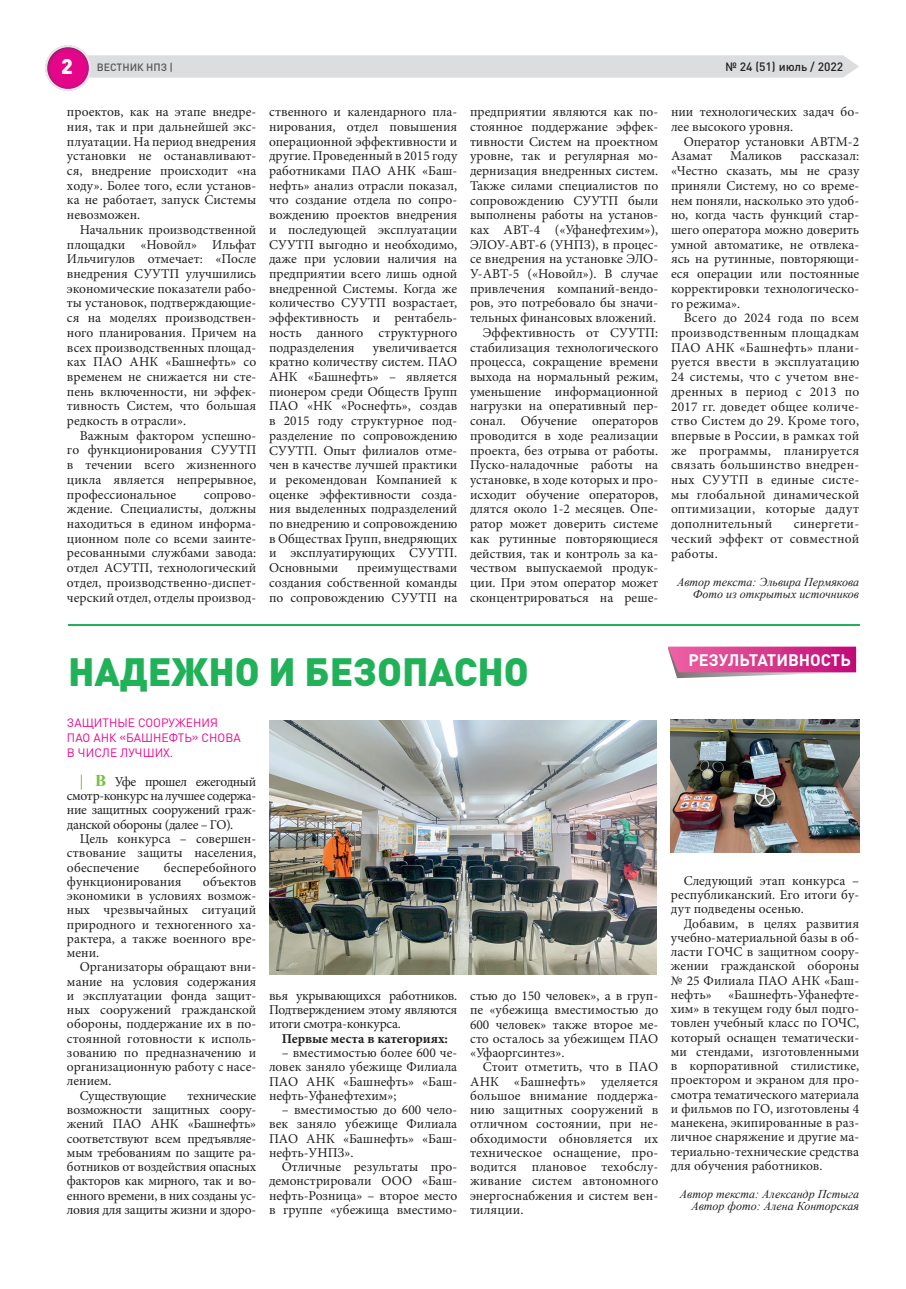
<style>
.page{position:relative;width:906px;height:1289px;background:#fff}
.page>*{position:absolute;margin:0;border:0;box-sizing:border-box;transform-origin:0 0}
.t1{font:900 39px "DIN Pro";color:#21b259}
.t2{font:700 16.5px "DIN Pro";color:#fff}
.t3{font:13.5px/14.7px "Minion Pro";color:#231f20;text-align:justify}
.t4{font:700 13.5px "Minion Pro";color:#231f20}
.t5{font:13.5px "Minion Pro";letter-spacing:-.02em;color:#231f20}
.t6{font:italic 12px/12px "Times New Roman";color:#231f20;text-align:right}
.t7{font:12px/15px "DIN Pro";color:#ed028c}
.t8{font:500 12px "DIN Pro";color:#231f20}
.t9{font:500 10.5px "DIN Pro";color:#545557}
.s1{font-weight:900;font-size:21px;color:#fff}
.s2{font-family:"Times New Roman";font-weight:700;font-size:16.5px;color:#76c043}
</style>
<div class="page">
<svg style="left:45px;top:45px;width:814px;height:46px"></svg>
<hr style="left:68px;top:624px;width:791px;height:1px;background:#21b259">
<img style="left:270px;top:720px;width:387px;height:254px">
<img style="left:671px;top:719px;width:188px;height:133px">
<svg style="left:668px;top:646px;width:188px;height:32px;background:#d6599c"></svg>
<p class="t9" style="left:61px;top:60px;width:114px"><span class="s1">2</span> ВЕСТНИК НПЗ |</p>
<p class="t8" style="left:725px;top:58px;width:119px">№ 24 (51) июль / 2022</p>
<p class="t3" style="left:67px;top:105px;width:191px">проектов, как на этапе внедре&shy;ния, так и при дальнейшей экс&shy;плуатации. На период внедрения установки не останавливают&shy;ся, внедрение происходит «на ходу». Более того, если установ&shy;ка не работает, запуск Системы невозможен.</p>
<p class="t3" style="left:67px;top:222px;width:191px;text-indent:13px">Начальник производственной площадки «Новойл» Ильфат Ильчигулов отмечает: «После внедрения СУУТП улучшились экономические показатели рабо&shy;ты установок, подтверждающие&shy;ся на моделях производствен&shy;ного планирования. Причем на всех производственных площад&shy;ках ПАО АНК «Башнефть» со временем не снижается ни сте&shy;пень включенности, ни эффек&shy;тивность Систем, что большая редкость в отрасли».</p>
<p class="t3" style="left:67px;top:428px;width:191px;text-indent:13px">Важным фактором успешно&shy;го функционирования СУУТП в течении всего жизненного цикла является непрерывное, профессиональное</p>
<p class="t3" style="left:470px;top:105px;width:190px;text-align:right">предприятии являются как по&shy;стоянное поддержание эффек&shy;тивности Систем на проектном уровне, так и регулярная мо&shy;дернизация внедренных систем.<br>Также силами специалистов по сопровождению СУУТП были выполнены работы на установ&shy;ках АВТ-4 («Уфанефтехим»),<br>ЭЛОУ-АВТ-6 (УНПЗ), в процес&shy;се внедрения на установке ЭЛО-<br>У-АВТ-5 («Новойл»). В случае привлечения компаний-вендо&shy;ров, это потребовало бы значи&shy;тельных финансовых вложений.<br>Эффективность от СУУТП: стабилизация технологического процесса, сокращение времени выхода на нормальный режим, уменьшение информационной нагрузки на оперативный пер&shy;сонал. Обучение операторов проводится в ходе реализации проекта, без отрыва от работы.<br>Пуско-наладочные работы на установке, в ходе которых и про&shy;исходит обучение операторов, длятся около 1-2 месяцев. Опе&shy;ратор может доверить системе как рутинные повторяющиеся действия, так и контроль за ка&shy;чеством выпускаемой продук&shy;ции. При этом оператор может сконцентрироваться на реше-</p>
<p class="t3" style="left:671px;top:105px;width:190px">нии технологических задач бо&shy;лее высокого уровня.</p>
<p class="t3" style="left:269px;top:105px;width:190px">ственного и календарного пла&shy;нирования, отдел повышения операционной эффективности и другие. Проведенный в 2015 году работниками ПАО АНК «Баш&shy;нефть» анализ отрасли показал, что создание отдела по сопро&shy;вождению проектов внедрения и последующей эксплуатации СУУТП выгодно и необходимо, даже при условии наличия на предприятии всего лишь одной внедренной Системы. Когда же количество СУУТП возрастает, эффективность и рентабель&shy;ность данного структурного подразделения</p>
<p class="t3" style="left:671px;top:134px;width:190px;text-indent:13px">Оператор установки АВТМ-2<br>Азамат</p>
<p class="t3" style="left:730px;top:149px;width:54px">Маликов</p>
<p class="t3" style="left:671px;top:149px;width:190px;text-indent:129px">рассказал: «Честно сказать, мы не сразу приняли Систему, но со време&shy;нем поняли, насколько это удоб&shy;но, когда часть функций стар&shy;шего оператора можно доверить умной автоматике, не отвлека&shy;ясь на рутинные, повторяющи&shy;еся операции или постоянные корректировки технологическо&shy;го режима».</p>
<p class="t3" style="left:671px;top:311px;width:190px;text-indent:13px">Всего до 2024 года по всем производственным площадкам ПАО АНК «Башнефть» плани&shy;руется ввести в эксплуатацию 24 системы, что с учетом вне&shy;дренных в период с 2013 по 2017 гг. доведет общее количе&shy;ство Систем до 29. Кроме того, впервые в России, в рамках той же программы, планируется связать большинство внедрен&shy;ных СУУТП в единые систе&shy;мы глобальной динамической оптимизации, которые дадут дополнительный</p>
<p class="t3" style="left:269px;top:340px;width:190px;text-indent:104px">увеличивается кратно количеству систем. ПАО АНК «Башнефть» – является пионером среди Обществ Групп ПАО «НК «Роснефть», создав в 2015 году структурное под&shy;разделение по сопровождению СУУТП. Опыт филиалов отме&shy;чен в качестве лучшей практики и рекомендован Компанией к оценке эффективности созда&shy;ния выделенных подразделений по внедрению и сопровождению в Обществах Групп, внедряющих и эксплуатирующих СУУТП.<br>Основными</p>
<p class="t3" style="left:67px;top:487px;width:191px;text-indent:137px">сопрово&shy;ждение. Специалисты, должны находиться в едином информа&shy;ционном поле со всеми заинте&shy;ресованными службами завода: отдел АСУТП, технологический отдел, производственно-диспет&shy;черский отдел, отделы производ-</p>
<p class="t3" style="left:671px;top:516px;width:190px;text-indent:123px">синергети&shy;ческий эффект от совместной работы.</p>
<p class="t6" style="left:677px;top:575px;width:184px">Автор текста: Эльвира Пермякова<br>Фото из открытых источников</p>
<p class="t3" style="left:269px;top:560px;width:190px;text-indent:88px">преимуществами создания собственной команды по сопровождению СУУТП на</p>
<h1 class="t1" style="left:68px;top:645px;width:462px">НАДЕЖНО И БЕЗОПАСНО</h1>
<p class="t7" style="left:67px;top:715px;width:175px">ЗАЩИТНЫЕ СООРУЖЕНИЯ<br>ПАО АНК «БАШНЕФТЬ» СНОВА<br>В ЧИСЛЕ ЛУЧШИХ.</p>
<p class="t3" style="left:67px;top:774px;width:191px;line-height:14.2px;text-indent:13px"><span class="s2">| В</span> Уфе прошел ежегодный смотр-конкурс на лучшее содержа&shy;ние защитных сооружений граж&shy;данской обороны (далее – ГО).</p>
<p class="t3" style="left:67px;top:831px;width:191px;line-height:14.2px;text-indent:13px">Цель конкурса – совершен&shy;ствование защиты населения, обеспечение</p>
<p class="t3" style="left:67px;top:860px;width:191px;line-height:14.2px;text-indent:97px">бесперебойного функционирования</p>
<p class="t3" style="left:67px;top:874px;width:191px;line-height:14.2px;text-indent:136px">объектов экономики в условиях возмож&shy;ных чрезвычайных ситуаций природного и техногенного ха&shy;рактера, а также военного вре&shy;мени.</p>
<p class="t3" style="left:80px;top:959px;width:178px">Организаторы обращают вни-</p>
<p class="t3" style="left:67px;top:974px;width:191px">мание на условия содержания</p>
<p class="t3" style="left:67px;top:988px;width:191px">и эксплуатации фонда защит-</p>
<p class="t3" style="left:67px;top:1002px;width:191px">ных сооружений гражданской</p>
<p class="t3" style="left:67px;top:1016px;width:191px">обороны, поддержание их в по-</p>
<p class="t3" style="left:67px;top:1031px;width:191px">стоянной готовности к исполь-</p>
<p class="t3" style="left:67px;top:1045px;width:191px">зованию по предназначению и</p>
<p class="t3" style="left:67px;top:1059px;width:191px">организационную работу с насе-</p>
<p class="t3" style="left:67px;top:1073px;width:46px">лением.</p>
<p class="t5" style="left:80px;top:1086px;width:88px">Существующие</p>
<p class="t3" style="left:67px;top:1088px;width:191px;line-height:14.2px;text-indent:121px">технические возможности защитных соору&shy;жений ПАО АНК «Башнефть» соответствуют всем предъявляе&shy;мым требованиям по защите ра&shy;ботников от воздействия опасных факторов как мирного, так и во&shy;енного времени, в них созданы ус&shy;ловия для защиты жизни и здоро-</p>
<p class="t3" style="left:269px;top:988px;width:190px;line-height:14.2px">вья укрывающихся работников.<br>Подтверждением этому являются итоги смотра-конкурса.</p>
<p class="t4" style="left:282px;top:1028px;width:168px">Первые места в категориях:</p>
<p class="t3" style="left:269px;top:1045px;width:190px;line-height:14.2px;text-indent:13px">– вместимостью более 600 че&shy;ловек заняло убежище Филиала ПАО АНК «Башнефть» «Баш&shy;нефть-Уфанефтехим»;</p>
<p class="t3" style="left:269px;top:1102px;width:190px;line-height:14.2px;text-indent:13px">– вместимостью до 600 чело&shy;век заняло убежище Филиала ПАО АНК «Башнефть» «Баш&shy;нефть-УНПЗ».</p>
<p class="t3" style="left:269px;top:1159px;width:190px;line-height:14.2px;text-indent:13px">Отличные результаты про&shy;демонстрировали ООО «Баш&shy;нефть-Розница» – второе место в группе «убежища вместимо-</p>
<p class="t3" style="left:470px;top:988px;width:190px;line-height:14.2px">стью до 150 человек», а в груп&shy;пе «убежища вместимостью до 600 человек» также второе ме&shy;сто осталось за убежищем ПАО «Уфаоргсинтез».</p>
<p class="t3" style="left:470px;top:1059px;width:190px;line-height:14.2px;text-indent:13px">Стоит отметить, что в ПАО АНК «Башнефть» уделяется большое внимание поддержа&shy;нию защитных сооружений в отличном состоянии, при не&shy;обходимости обновляется их техническое оснащение, про&shy;водится плановое техобслу&shy;живание систем автономного энергоснабжения и систем вен&shy;тиляции.</p>
<p class="t2" style="left:688px;top:648px;width:164px">РЕЗУЛЬТАТИВНОСТЬ</p>
<p class="t3" style="left:671px;top:873px;width:190px;line-height:14.2px;text-indent:13px">Следующий этап конкурса – республиканский. Его итоги бу&shy;дут подведены осенью.</p>
<p class="t3" style="left:671px;top:916px;width:190px;line-height:14.2px;text-indent:13px">Добавим, в целях развития учебно-материальной базы в об&shy;ласти ГОЧС в защитном соору&shy;жении гражданской обороны № 25 Филиала ПАО АНК «Баш&shy;нефть» «Башнефть-Уфанефте&shy;хим» в текущем году был подго&shy;товлен учебный класс по ГОЧС, который оснащен тематически&shy;ми стендами, изготовленными в корпоративной стилистике, проектором и экраном для про&shy;смотра тематического материала и фильмов по ГО, изготовлены 4 манекена, экипированные в раз&shy;личное снаряжение и другие ма&shy;териально-технические средства для обучения работников.</p>
<p class="t6" style="left:680px;top:1188px;width:181px">Автор текста: Александр Пстыга<br>Автор фото: Алена Конторская</p>
</div>
